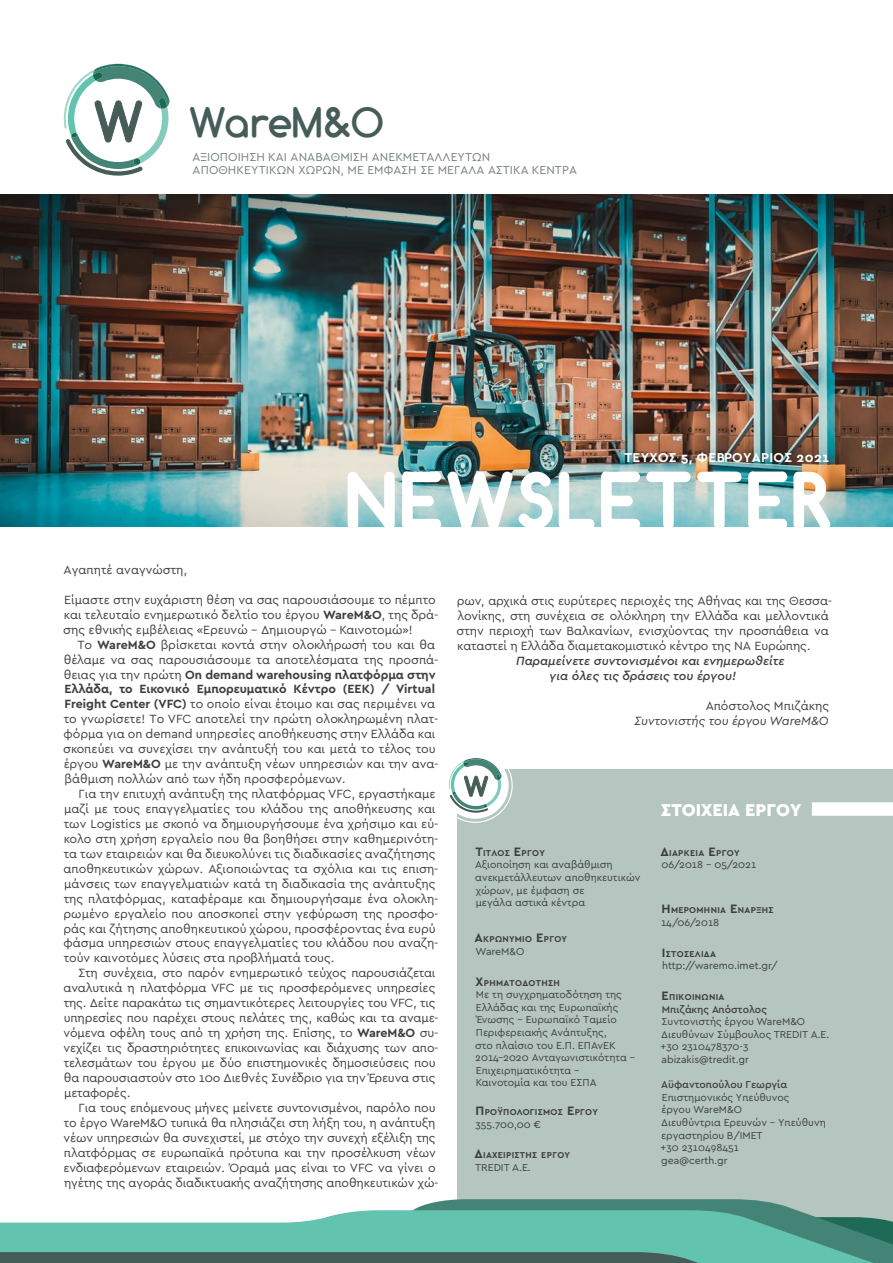
<style>
.page{position:relative;width:893px;height:1263px;background:#fff}
.page>*{position:absolute;margin:0;border:0;box-sizing:border-box;transform-origin:0 0}
.t1{font:700 75px "Comfortaa";letter-spacing:.1em;color:#fff}
.t2{font:700 41.85px "Comfortaa";color:#465c57}
.t3{font:700 27.45px "Comfortaa";color:#465c57}
.t4{font:900 18px "Cera Pro";color:#fff}
.t5{font:700 13.5px "Cera Pro";letter-spacing:.025em;color:#fff}
.vasiko{font:12.45px/15px "Cera Pro";letter-spacing:-.01em;color:#3e3e3f}
.vasiko_first{font:12.45px/15px "Cera Pro";color:#3e3e3f}
.vasiko-2{font:italic 500 12.45px/15px "Cera Pro";color:#3e3e3f}
.vasiko_first-2{font:italic 12.45px "Cera Pro";color:#3e3e3f}
.t6{font:12px/13.5px "Cera Pro";letter-spacing:.01em;color:#737e7a}
.ID{font:10.5px/12.6px "Cera Pro";color:#3e3e3f}
.ID-2{font:500 10.5px "Cera Pro";color:#3e3e3f}
.ID_titles{font:700 8.85px "Cera Pro";letter-spacing:.035em;color:#3e3e3f}
.s1{font-size:56.25px}
.s2{font-weight:700}
.s3{font-size:12.75px}
</style>
<div class="page">
<div style="left:457px;top:769px;width:436px;height:494px;background:#b5c5bf"></div>
<img style="left:0;top:194px;width:893px;height:333px">
<div style="left:442px;top:752px;width:67px;height:67px;background:#fff;border-radius:50%"></div>
<svg style="left:64px;top:64px;width:106px;height:112px"></svg>
<svg style="left:449px;top:758px;width:53px;height:55px"></svg>
<img style="left:346px;top:469px;width:486px;height:58px">
<div style="left:438px;top:748px;width:75px;height:75px;border:1px solid #fff;border-radius:50%"></div>
<svg style="left:413px;top:1199px;width:480px;height:64px"></svg>
<svg style="left:0;top:1210px;width:875px;height:53px;background:#69b2a2"></svg>
<div style="left:812px;top:802px;width:81px;height:14px;background:#fff"></div>
<h2 class="t2" style="left:95px;top:98px;width:290px"><span class="s1">W</span> WareM&amp;O</h2>
<p class="t6" style="left:193px;top:149px;width:386px">ΑΞΙΟΠΟΊ ΗΣΗ ΚΑΙ ΑΝΑΒΆΘΜΙΣΗ ΑΝΕΚΜΕΤΆΛΛΕΥΤΩΝ<br>ΑΠΟΘΗΚΕΥΤΙΚΏΝ ΧΏΡΩΝ, ΜΕ ΈΜΦΑΣΗ ΣΕ ΜΕΓΆΛΑ ΑΣΤΙΚΆ ΚΈΝΤΡΑ</p>
<p class="t5" style="left:624px;top:449px;width:206px">ΤΕΎΧΟΣ 5, ΦΕΒΡΟΥΑΡΙΟΣ 2021</p>
<p class="t1" style="left:349px;top:457px;width:481px">NEWSLETTER</p>
<p class="vasiko_first" style="left:63px;top:562px;width:125px">Αγαπητέ αναγνώστη,</p>
<p class="vasiko_first" style="left:63px;top:592px;width:377px">Είμαστε στην ευχάριστη θέση να σας παρουσιάσουμε το πέμπτο και τελευταίο ενημερωτικό δελτίο του έργου <span class="s2">WareM&amp;O</span>, της δρά&shy;σης εθνικής εμβέλειας «Ερευνώ – Δημιουργώ – Καινοτομώ»!</p>
<p class="vasiko" style="left:63px;top:636px;width:377px;text-indent:14px">Το <span class="s2">WareM&amp;O</span> βρίσκεται κοντά στην ολοκλήρωσή του και θα θέλαμε να σας παρουσιάσουμε τα αποτελέσματα της προσπά&shy;θειας για την πρώτη <span class="s2">On demand warehousing πλατφόρμα στην Ελλάδα, το Εικονικό Εμπορευματικό Kέντρο (ΕΕΚ) / Virtual Freight Center (VFC)</span> το οποίο είναι έτοιμο και σας περιμένει να το γνωρίσετε! Το VFC αποτελεί την πρώτη ολοκληρωμένη πλατ&shy;φόρμα για on demand υπηρεσίες αποθήκευσης στην Ελλάδα και σκοπεύει να συνεχίσει την ανάπτυξή του και μετά το τέλος του έργου <span class="s2">WareM&amp;O</span> με την ανάπτυξη νέων υπηρεσιών και την ανα&shy;βάθμιση πολλών από των ήδη προσφερόμενων.</p>
<p class="vasiko" style="left:63px;top:786px;width:377px;text-indent:15px">Για την επιτυχή ανάπτυξη της πλατφόρμας VFC, εργαστήκαμε μαζί με τους επαγγελματίες του κλάδου της αποθήκευσης και των Logistics με σκοπό να δημιουργήσουμε ένα χρήσιμο και εύ&shy;κολο στη χρήση εργαλείο που θα βοηθήσει στην καθημερινότη&shy;τα των εταιρειών και θα διευκολύνει τις διαδικασίες αναζήτησης αποθηκευτικών χώρων. Αξιοποιώντας τα σχόλια και τις επιση&shy;μάνσεις των επαγγελματιών κατά τη διαδικασία της ανάπτυξης της πλατφόρμας, καταφέραμε και δημιουργήσαμε ένα ολοκλη&shy;ρωμένο εργαλείο που αποσκοπεί στην γεφύρωση της προσφο&shy;ράς και ζήτησης αποθηκευτικού χώρου, προσφέροντας ένα ευρύ φάσμα υπηρεσιών στους επαγγελματίες του κλάδου που αναζη&shy;τούν καινοτόμες λύσεις στα προβλήματά τους.</p>
<p class="vasiko" style="left:64px;top:965px;width:377px;text-indent:15px">Στη συνέχεια, στο παρόν ενημερωτικό τεύχος παρουσιάζεται αναλυτικά η πλατφόρμα VFC με τις προσφερόμενες υπηρεσίες της. Δείτε παρακάτω τις σημαντικότερες λειτουργίες του VFC, τις υπηρεσίες που παρέχει στους πελάτες της, καθώς και τα αναμε&shy;νόμενα οφέλη τους από τη χρήση της. Επίσης, το <span class="s2">WareM&amp;O</span> συ&shy;νεχίζει τις δραστηριότητες επικοινωνίας και διάχυσης των απο&shy;τελεσμάτων του έργου με δύο επιστημονικές δημοσιεύσεις που θα παρουσιαστούν στο 10o Διεθνές Συνέδριο για την Έρευνα στις μεταφορές.</p>
<p class="vasiko" style="left:64px;top:1099px;width:377px;text-indent:15px">Για τους επόμενους μήνες μείνετε συντονισμένοι, παρόλο που το έργο WareM&amp;O τυπικά θα πλησιάζει στη λήξη του, η ανάπτυξη νέων υπηρεσιών θα συνεχιστεί, με στόχο την συνεχή εξέλιξη της πλατφόρμας σε ευρωπαϊκά πρότυπα και την προσέλκυση νέων ενδιαφερόμενων εταιρειών. Όραμά μας είναι το VFC να γίνει ο ηγέτης της αγοράς διαδικτυακής αναζήτησης αποθηκευτικών χώ-</p>
<p class="vasiko" style="left:457px;top:593px;width:377px">ρων, αρχικά στις ευρύτερες περιοχές της Αθήνας και της Θεσσα&shy;λονίκης, στη συνέχεια σε ολόκληρη την Ελλάδα και μελλοντικά στην περιοχή των Βαλκανίων, ενισχύοντας την προσπάθεια να καταστεί η Ελλάδα διαμετακομιστικό κέντρο της ΝΑ Ευρώπης.</p>
<p class="vasiko-2" style="left:550px;top:653px;width:237px;text-indent:-34px">Παραμείνετε συντονισμένοι και ενημερωθείτε για όλες τις δράσεις του έργου!</p>
<p class="vasiko_first" style="left:706px;top:697px;width:125px">Απόστολος Μπιζάκης</p>
<p class="vasiko_first-2" style="left:634px;top:712px;width:196px">Συντονιστής του έργου WareM&amp;O</p>
<h3 class="t3" style="left:464px;top:770px;width:25px">W</h3>
<p class="ID_titles" style="left:475px;top:847px;width:71px"><span class="s3">Τ</span>ίτλος <span class="s3">Ε</span>ργου</p>
<p class="ID" style="left:475px;top:858px;width:167px">Αξιοποίηση και αναβάθμιση ανεκμετάλλευτων αποθηκευτικών χώρων, με έμφαση σε<br>μεγάλα αστικά κέντρα</p>
<p class="ID_titles" style="left:474px;top:933px;width:94px"><span class="s3">Α</span>κρωνύμιο <span class="s3">E</span>ργου</p>
<p class="ID" style="left:475px;top:945px;width:50px">WareM&amp;O</p>
<p class="ID_titles" style="left:476px;top:977px;width:86px"><span class="s3">Χ</span>ρηματοδότηση</p>
<p class="ID" style="left:475px;top:988px;width:161px">Με τη συγχρηματοδότηση της<br>Ελλάδας και της Ευρωπαϊκής<br>Ένωσης – Ευρωπαϊκό Ταμείο<br>Περιφερειακής Ανάπτυξης,<br>στο πλαίσιο του Ε.Π. ΕΠΑνΕΚ<br>2014–2020 Ανταγωνιστικότητα –<br>Επιχειρηματικότητα –<br>Καινοτομία και του ΕΣΠΑ</p>
<p class="ID_titles" style="left:476px;top:1106px;width:124px"><span class="s3">Π</span>ροϋπολογισμός <span class="s3">E</span>ργου</p>
<p class="ID" style="left:475px;top:1117px;width:67px">355.700,00 €</p>
<p class="ID_titles" style="left:474px;top:1149px;width:14px"><span class="s3">Δ</span>ιαχει</p>
<p class="ID_titles" style="left:506px;top:1149px;width:12px">ριστή</p>
<p class="ID_titles" style="left:532px;top:1149px;width:40px">ς έργου</p>
<p class="ID" style="left:475px;top:1161px;width:57px">TREDIT Α.Ε.</p>
<p class="t4" style="left:661px;top:798px;width:142px">ΣΤΟΙΧΕΙΑ ΕΡΓΟΥ</p>
<p class="ID_titles" style="left:660px;top:847px;width:81px"><span class="s3">Δ</span>ιάρκεια <span class="s3">E</span>ργου</p>
<p class="ID" style="left:661px;top:858px;width:96px">06/2018 – 05/2021</p>
<p class="ID_titles" style="left:662px;top:905px;width:113px"><span class="s3">Η</span> μερομηνία <span class="s3">E</span>ναρξης</p>
<p class="ID" style="left:661px;top:916px;width:60px">14/06/2018</p>
<p class="ID_titles" style="left:662px;top:948px;width:55px"><span class="s3">Ι</span> στοσελίδα</p>
<p class="ID" style="left:662px;top:959px;width:117px">http://waremo.imet.gr/</p>
<p class="ID_titles" style="left:662px;top:991px;width:64px"><span class="s3">Ε</span>πι κοινωνία</p>
<p class="ID-2" style="left:662px;top:1002px;width:106px">Μπιζάκης Απόστολος</p>
<p class="ID" style="left:661px;top:1015px;width:145px">Συντονιστής έργου WareM&amp;O</p>
<p class="ID" style="left:661px;top:1027px;width:170px">Διευθύνων Σύμβουλος TREDIT Α.Ε.</p>
<p class="ID" style="left:660px;top:1040px;width:90px">+30 2310478370-3</p>
<p class="ID" style="left:661px;top:1053px;width:89px">abizakis@tredit.gr</p>
<p class="ID-2" style="left:661px;top:1077px;width:127px">Αϋφαντοπούλου Γεωργία</p>
<p class="ID" style="left:661px;top:1090px;width:129px">Επιστημονικός Υπεύθυνος έργου WareM&amp;O</p>
<p class="ID" style="left:661px;top:1116px;width:166px">Διευθύντρια Ερευνών – Υπεύθυνη εργαστηρίου Β/ΙΜΕΤ</p>
<p class="ID" style="left:660px;top:1141px;width:80px">+30 2310498451</p>
<p class="ID" style="left:661px;top:1153px;width:68px">gea@certh.gr</p>
</div>
